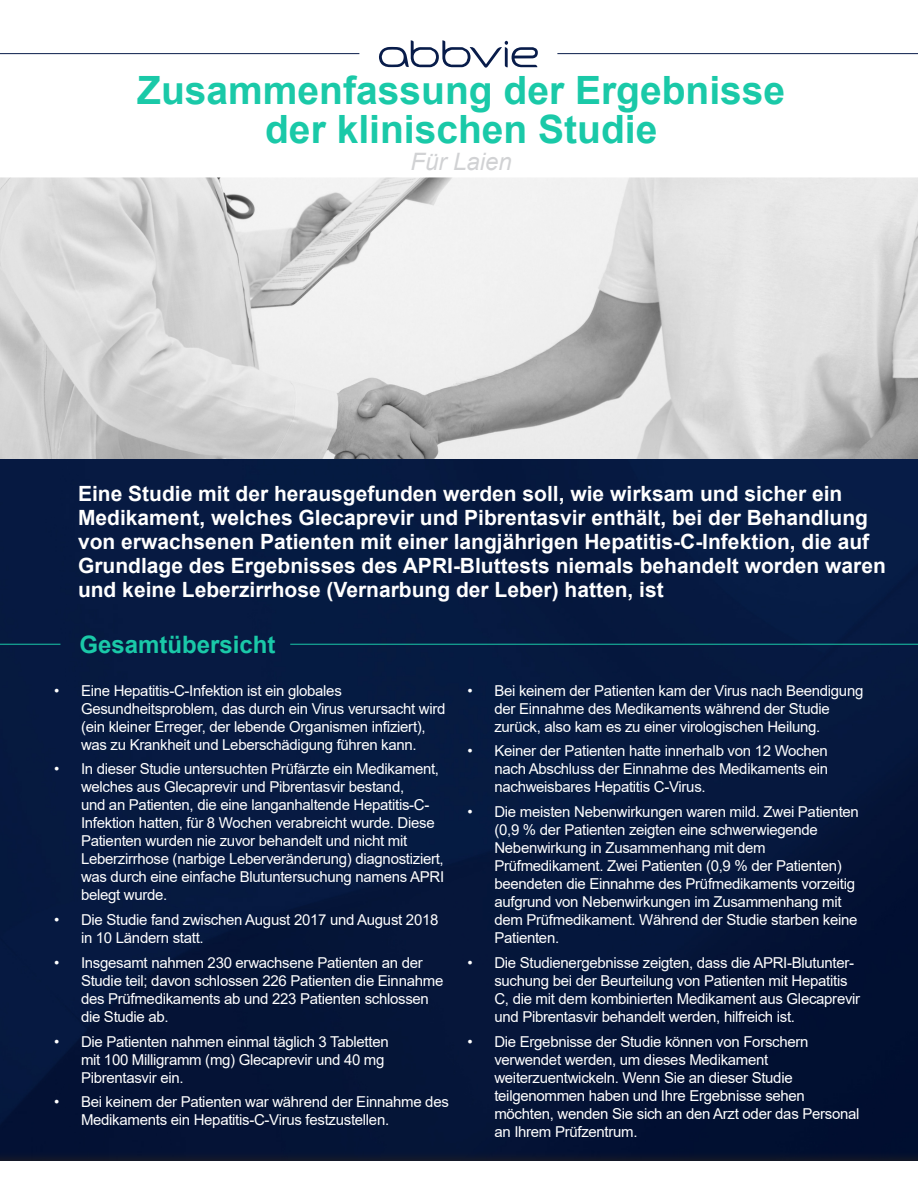
<style>
.page{position:relative;width:918px;height:1188px;background:#fff}
.page>*{position:absolute;margin:0;border:0;box-sizing:border-box;transform-origin:0 0}
.t1{font:700 39px/39px "Arial";color:#1ac9a8;text-align:center}
.t2{font:700 24px "Arial";color:#1ac9a8}
.t3{font:italic 24px "Arial";color:#d1d2d4}
.t4{font:700 21px/24px "Arial";color:#fff}
.t5{font:15px/18px "Arial";letter-spacing:-.02em;color:#fff}
</style>
<div class="page">
<img style="left:0;top:461px;width:918px;height:690px">
<svg style="left:0;top:177px;width:918px;height:284px"></svg>
<svg style="left:379px;top:40px;width:159px;height:28px"></svg>
<hr style="left:0;top:53px;width:359px;height:1px;background:#081c4a">
<hr style="left:557px;top:53px;width:361px;height:1px;background:#081c4a">
<hr style="left:0;top:644px;width:60px;height:1px;background:#1ac9a8">
<hr style="left:290px;top:644px;width:628px;height:1px;background:#1ac9a8">
<div style="left:0;top:1151px;width:918px;height:37px;background:#0a152e"></div>
<div style="left:0;top:1161px;width:918px;height:27px;background:#fff"></div>
<h1 class="t1" style="left:137px;top:71px;width:650px">Zusammenfassung der Ergebnisse der klinischen Studie</h1>
<h2 class="t3" style="left:411px;top:146px;width:103px">Für Laien</h2>
<p class="t4" style="left:78px;top:482px;width:809px">Eine Studie mit der herausgefunden werden soll, wie wirksam und sicher ein Medikament, welches Glecaprevir und Pibrentasvir enthält, bei der Behandlung von erwachsenen Patienten mit einer langjährigen Hepatitis-C-Infektion, die auf Grundlage des Ergebnisses des APRI-Bluttests niemals behandelt worden waren und keine Leberzirrhose (Vernarbung der Leber) hatten, ist</p>
<h2 class="t2" style="left:80px;top:628px;width:198px">Gesamtübersicht</h2>
<p class="t5" style="left:81px;top:681px;width:366px;text-indent:-27px">• Eine Hepatitis-C-Infektion ist ein globales Gesundheitsproblem, das durch ein Virus verursacht wird (ein kleiner Erreger, der lebende Organismen infiziert), was zu Krankheit und Leberschädigung führen kann.</p>
<p class="t5" style="left:81px;top:760px;width:365px;text-indent:-27px">• In dieser Studie untersuchten Prüfärzte ein Medikament, welches aus Glecaprevir und Pibrentasvir bestand,<br>und an Patienten, die eine langanhaltende Hepatitis-C-Infektion hatten, für 8 Wochen verabreicht wurde. Diese Patienten wurden nie zuvor behandelt und nicht mit Leberzirrhose (narbige Leberveränderung) diagnostiziert, was durch eine einfache Blutuntersuchung namens APRI belegt wurde.</p>
<p class="t5" style="left:81px;top:911px;width:359px;text-indent:-27px">• Die Studie fand zwischen August 2017 und August 2018 in 10 Ländern statt.</p>
<p class="t5" style="left:81px;top:954px;width:364px;text-indent:-27px">• Insgesamt nahmen 230 erwachsene Patienten an der Studie teil; davon schlossen 226 Patienten die Einnahme des Prüfmedikaments ab und 223 Patienten schlossen die Studie ab.</p>
<p class="t5" style="left:81px;top:1032px;width:309px;text-indent:-27px">• Die Patienten nahmen einmal täglich 3 Tabletten mit 100 Milligramm (mg) Glecaprevir und 40 mg<br>Pibrentasvir ein.</p>
<p class="t5" style="left:81px;top:1093px;width:369px;text-indent:-27px">• Bei keinem der Patienten war während der Einnahme des<br>Medikaments ein Hepatitis-C-Virus festzustellen.</p>
<p class="t5" style="left:494px;top:681px;width:371px;text-indent:-27px">• Bei keinem der Patienten kam der Virus nach Beendigung der Einnahme des Medikaments während der Studie zurück, also kam es zu einer virologischen Heilung.</p>
<p class="t5" style="left:494px;top:742px;width:335px;text-align:justify;text-indent:-27px">• Keiner der Patienten hatte innerhalb von 12 Wochen nach Abschluss der Einnahme des Medikaments ein nachweisbares Hepatitis C-Virus.</p>
<p class="t5" style="left:494px;top:803px;width:366px;text-indent:-27px">• Die meisten Nebenwirkungen waren mild. Zwei Patienten (0,9 % der Patienten zeigten eine schwerwiegende Nebenwirkung in Zusammenhang mit dem Prüfmedikament. Zwei Patienten (0,9 % der Patienten) beendeten die Einnahme des Prüfmedikaments vorzeitig aufgrund von Nebenwirkungen im Zusammenhang mit dem Prüfmedikament. Während der Studie starben keine Patienten.</p>
<p class="t5" style="left:494px;top:954px;width:367px;text-indent:-27px">• Die Studienergebnisse zeigten, dass die APRI-Blutunter&shy;suchung bei der Beurteilung von Patienten mit Hepatitis C, die mit dem kombinierten Medikament aus Glecaprevir und Pibrentasvir behandelt werden, hilfreich ist.</p>
<p class="t5" style="left:494px;top:1032px;width:367px;text-indent:-27px">• Die Ergebnisse der Studie können von Forschern verwendet werden, um dieses Medikament weiterzuentwickeln. Wenn Sie an dieser Studie teilgenommen haben und Ihre Ergebnisse sehen möchten, wenden Sie sich an den Arzt oder das Personal an Ihrem Prüfzentrum.</p>
</div>
